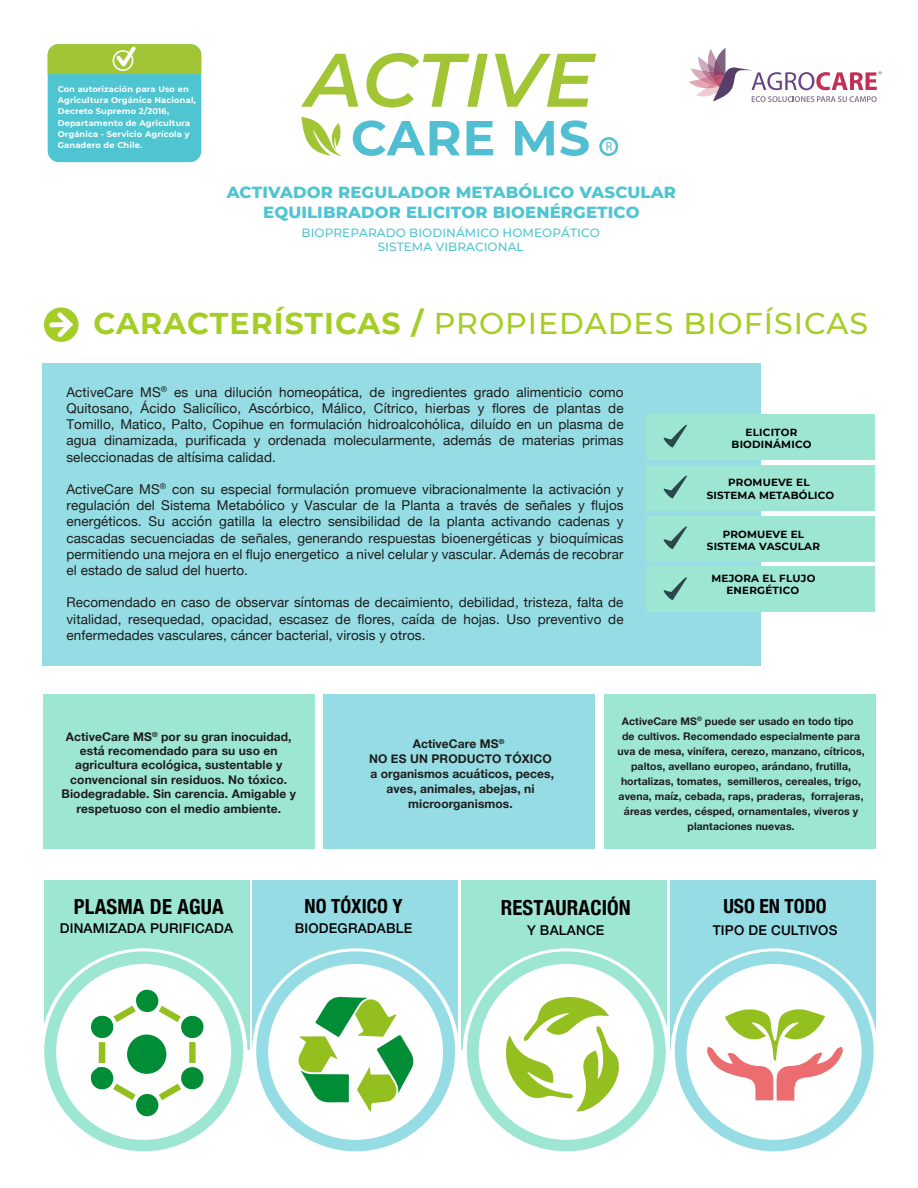
<style>
.page{position:relative;width:918px;height:1188px;background:#fff}
.page>*{position:absolute;margin:0;border:0;box-sizing:border-box;transform-origin:0 0}
.t1{font:500 30px "Montserrat";letter-spacing:.035em;color:#a4ce25}
.t2{font:700 condensed 20.7px "Helvetica Neue";letter-spacing:.01em;color:#000}
.t3{font:700 condensed 19.5px "Helvetica Neue";color:#000}
.t4{font:800 16.35px/19.6px "Montserrat";letter-spacing:.01em;color:#4fc5d2;text-align:center}
.t5{font:13.5px/16.2px "Helvetica Neue";letter-spacing:.005em;color:#1d1d1b;text-align:justify}
.t6{font:500 13.5px "Helvetica Neue";letter-spacing:.015em;color:#000}
.t7{font:700 12px/14.4px "Helvetica Neue";letter-spacing:.01em;color:#1d1d1b;text-align:center}
.t8{font:500 12px/14.4px "Montserrat";letter-spacing:.01em;color:#4fc5d2;text-align:center}
.t9{font:700 10.5px "Helvetica Neue";letter-spacing:.01em;color:#1d1d1b}
.t10{font:700 10.35px/12.5px "Montserrat";letter-spacing:.02em;color:#000;text-align:center}
.t11{font:700 8.25px/11.2px "Montserrat";letter-spacing:.02em;color:#fff}
.s1{font-weight:700}
</style>
<div class="page">
<svg style="left:44px;top:307px;width:35px;height:35px"></svg>
<div style="left:42px;top:363px;width:719px;height:303px;background:#95dce4"></div>
<div style="left:646px;top:415px;width:229px;height:45px;background:#9ee6d4"></div>
<div style="left:646px;top:466px;width:229px;height:45px;background:#9ee6d4"></div>
<div style="left:646px;top:516px;width:229px;height:45px;background:#9ee6d4"></div>
<div style="left:646px;top:567px;width:229px;height:45px;background:#9ee6d4"></div>
<svg style="left:664px;top:425px;width:23px;height:23px"></svg>
<svg style="left:664px;top:476px;width:23px;height:22px"></svg>
<svg style="left:664px;top:526px;width:23px;height:23px"></svg>
<svg style="left:664px;top:577px;width:23px;height:23px"></svg>
<div style="left:604px;top:695px;width:272px;height:154px;background:#9ee6d4"></div>
<div style="left:323px;top:695px;width:272px;height:154px;background:#95dce4"></div>
<div style="left:43px;top:695px;width:272px;height:154px;background:#9ee6d4"></div>
<svg style="left:301px;top:54px;width:57px;height:53px"></svg>
<svg style="left:367px;top:53px;width:121px;height:54px"></svg>
<svg style="left:495px;top:54px;width:101px;height:53px"></svg>
<svg style="left:353px;top:120px;width:107px;height:36px"></svg>
<svg style="left:467px;top:121px;width:26px;height:34px"></svg>
<svg style="left:515px;top:121px;width:39px;height:34px"></svg>
<svg style="left:560px;top:120px;width:29px;height:36px"></svg>
<div style="left:599px;top:137px;width:19px;height:19px;border:3px solid #52bed1;border-radius:50%"></div>
<svg style="left:606px;top:142px;width:6px;height:9px"></svg>
<svg style="left:301px;top:117px;width:40px;height:39px"></svg>
<svg style="left:689px;top:48px;width:193px;height:54px"></svg>
<div style="left:44px;top:880px;width:205px;height:170px;background:#9ee6d4"></div>
<div style="left:253px;top:880px;width:205px;height:170px;background:#95dce4"></div>
<div style="left:252px;top:948px;width:207px;height:209px;background:#fff;border-radius:50%"></div>
<div style="left:256px;top:951px;width:199px;height:200px;background:#95dce4;border-radius:50%"></div>
<div style="left:268px;top:964px;width:175px;height:176px;background:#fff;border-radius:50%"></div>
<svg style="left:298px;top:997px;width:116px;height:115px"></svg>
<div style="left:461px;top:880px;width:206px;height:170px;background:#9ee6d4"></div>
<div style="left:670px;top:880px;width:206px;height:170px;background:#95dce4"></div>
<div style="left:40px;top:948px;width:207px;height:209px;background:#fff;border-radius:50%"></div>
<div style="left:44px;top:951px;width:199px;height:200px;background:#9ee6d4;border-radius:50%"></div>
<div style="left:56px;top:964px;width:175px;height:176px;background:#fff;border-radius:50%"></div>
<div style="left:91px;top:1016px;width:22px;height:22px;background:#008d36;border-radius:50%"></div>
<div style="left:181px;top:1016px;width:23px;height:22px;background:#008d36;border-radius:50%"></div>
<div style="left:181px;top:1067px;width:23px;height:22px;background:#008d36;border-radius:50%"></div>
<div style="left:136px;top:1094px;width:23px;height:22px;background:#008d36;border-radius:50%"></div>
<svg style="left:159px;top:1084px;width:22px;height:16px"></svg>
<svg style="left:114px;top:990px;width:67px;height:32px"></svg>
<svg style="left:90px;top:1042px;width:46px;height:58px"></svg>
<svg style="left:189px;top:1042px;width:7px;height:21px"></svg>
<div style="left:127px;top:1035px;width:39px;height:39px;background:#008d36;border-radius:50%"></div>
<div style="left:463px;top:948px;width:207px;height:209px;background:#fff;border-radius:50%"></div>
<div style="left:467px;top:951px;width:199px;height:200px;background:#9ee6d4;border-radius:50%"></div>
<div style="left:479px;top:964px;width:175px;height:176px;background:#fff;border-radius:50%"></div>
<div style="left:671px;top:948px;width:207px;height:209px;background:#fff;border-radius:50%"></div>
<div style="left:675px;top:951px;width:199px;height:200px;background:#95dce4;border-radius:50%"></div>
<div style="left:687px;top:964px;width:175px;height:176px;background:#fff;border-radius:50%"></div>
<svg style="left:707px;top:1009px;width:136px;height:92px"></svg>
<svg style="left:506px;top:997px;width:113px;height:115px"></svg>
<div style="left:48px;top:44px;width:153px;height:118px;background:#4fc5d2;border-radius:11px"></div>
<svg style="left:48px;top:44px;width:153px;height:30px;background:#a4c73d"></svg>
<div style="left:113px;top:50px;width:20px;height:21px;border:2px solid #fff;border-radius:50%"></div>
<p class="t11" style="left:58px;top:83px;width:140px">Con autorización para Uso en<br>Agricultura Orgánica Nacional,<br>Decreto Supremo 2/2016,<br>Departamento de Agricultura<br>Orgánica - Servicio Agrícola y<br>Ganadero de Chile.</p>
<p class="t4" style="left:227px;top:182px;width:451px">ACTIVADOR REGULADOR METABÓLICO VASCULAR<br>EQUILIBRADOR ELICITOR BIOENÉRGETICO</p>
<p class="t8" style="left:302px;top:225px;width:300px">BIOPREPARADO BIODINÁMICO HOMEOPÁTICO<br>SISTEMA VIBRACIONAL</p>
<h1 class="t1" style="left:94px;top:303px;width:776px"><span class="s1">CARACTERÍSTICAS /</span> PROPIEDADES BIOFÍSICAS</h1>
<p class="t5" style="left:66px;top:385px;width:559px">ActiveCare MS<sup>®</sup> es una dilución homeopática, de ingredientes grado alimenticio como Quitosano, Ácido Salicílico, Ascórbico, Málico, Cítrico, hierbas y flores de plantas de Tomillo, Matico, Palto, Copihue en formulación hidroalcohólica, diluído en un plasma de agua dinamizada, purificada y ordenada molecularmente, además de materias primas seleccionadas de altísima calidad.</p>
<p class="t5" style="left:66px;top:482px;width:559px">ActiveCare MS<sup>®</sup> con su especial formulación promueve vibracionalmente la activación y regulación del Sistema Metabólico y Vascular de la Planta a través de señales y flujos energéticos. Su acción gatilla la electro sensibilidad de la planta activando cadenas y cascadas secuenciadas de señales, generando respuestas bioenergéticas y bioquímicas permitiendo una mejora en el flujo energetico a nivel celular y vascular. Además de recobrar el estado de salud del huerto.</p>
<p class="t5" style="left:66px;top:595px;width:559px">Recomendado en caso de observar síntomas de decaimiento, debilidad, tristeza, falta de vitalidad, resequedad, opacidad, escasez de flores, caída de hojas. Uso preventivo de enfermedades vasculares, cáncer bacterial, virosis y otros.</p>
<p class="t10" style="left:732px;top:425px;width:82px">ELICITOR<br>BIODINÁMICO</p>
<p class="t10" style="left:707px;top:476px;width:129px">PROMUEVE EL<br>SISTEMA METABÓLICO</p>
<p class="t10" style="left:707px;top:527px;width:115px">PROMUEVE EL<br>SISTEMA VASCULAR</p>
<p class="t10" style="left:711px;top:571px;width:105px">MEJORA EL FLUJO<br>ENERGÉTICO</p>
<p class="t7" style="left:62px;top:730px;width:236px">ActiveCare MS<sup>®</sup> por su gran inocuidad, está recomendado para su uso en agricultura ecológica, sustentable y convencional sin residuos. No tóxico.<br>Biodegradable. Sin carencia. Amigable y respetuoso con el medio ambiente.</p>
<p class="t7" style="left:369px;top:737px;width:186px;line-height:15px">ActiveCare MS<sup>®<br></sup>NO ES UN PRODUCTO TÓXICO a organismos acuáticos, peces, aves, animales, abejas, ni microorganismos.</p>
<p class="t9" style="left:622px;top:713px;width:233px">ActiveCare MS<sup>®</sup> puede ser usado en todo tipo</p>
<p class="t9" style="left:622px;top:728px;width:240px">de cultivos. Recomendado especialmente para</p>
<p class="t9" style="left:618px;top:743px;width:249px">uva de mesa, vinífera, cerezo, manzano, cítricos,</p>
<p class="t9" style="left:631px;top:758px;width:221px">paltos, avellano europeo, arándano, frutilla,</p>
<p class="t9" style="left:621px;top:773px;width:242px">hortalizas, tomates, semilleros, cereales, trigo,</p>
<p class="t9" style="left:619px;top:788px;width:247px">avena, maíz, cebada, raps, praderas, forrajeras,</p>
<p class="t9" style="left:624px;top:803px;width:236px">áreas verdes, césped, ornamentales, viveros y</p>
<p class="t9" style="left:688px;top:818px;width:109px">plantaciones nuevas.</p>
<h2 class="t2" style="left:74px;top:889px;width:151px">PLASMA DE AGUA</h2>
<p class="t6" style="left:60px;top:918px;width:175px">DINAMIZADA PURIFICADA</p>
<h3 class="t3" style="left:305px;top:890px;width:100px">NO TÓXICO Y</h3>
<p class="t6" style="left:295px;top:917px;width:119px">BIODEGRADABLE</p>
<h2 class="t2" style="left:501px;top:890px;width:132px">RESTAURACIÓN</h2>
<p class="t6" style="left:527px;top:919px;width:79px">Y BALANCE</p>
<h3 class="t3" style="left:723px;top:890px;width:105px">USO EN TODO</h3>
<p class="t6" style="left:713px;top:919px;width:126px">TIPO DE CULTIVOS</p>
</div>
